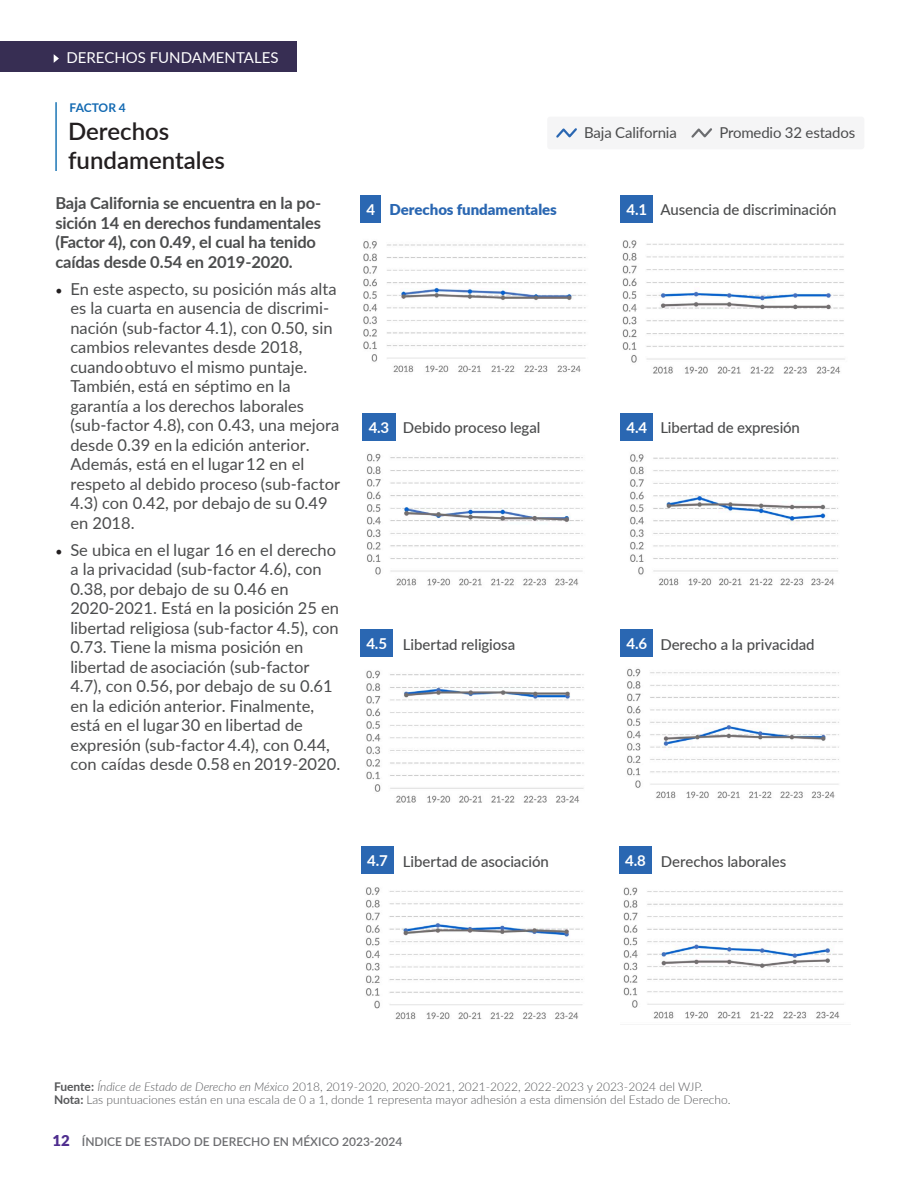
<style>
.page{position:relative;width:918px;height:1188px;background:#fff}
.page>*{position:absolute;margin:0;border:0;box-sizing:border-box;transform-origin:0 0}
.t1{font:600 24px/28.8px "Lato";color:#231f20}
.t2{font:16.5px/19.5px "Lato";color:#4b4c4d}
.t3{font:700 16.5px/19.5px "Lato";letter-spacing:-.01em;color:#4b4c4d}
.t4{font:500 15px "Lato";letter-spacing:-.005em;color:#4b4c4d}
.t5{font:15px "Lato";letter-spacing:-.01em;color:#4b4c4d}
.t6{font:900 15px "Lato";color:#2a67b2}
.t7{font:15px "Lato";color:#fff}
.t8{font:700 15px "Lato";color:#fff}
.t9{font:300 12px/13.5px "Lato";color:#57585a}
.t10{font:600 12px "Lato";color:#6c6d70}
.t11{font:700 12px "Lato";letter-spacing:-.02em;color:#1269b2}
.s1{font-family:"Minion Pro";font-size:18px;color:#231f20}
.s2{font-style:inherit}
.s3{font-weight:700;color:#fff}
.s4{font-weight:700}
.s5{font-style:italic}
.s6{font-weight:900;font-size:15px;color:#4f2e8f}
</style>
<div class="page">
<div style="left:0;top:41px;width:297px;height:31px;background:#372e53"></div>
<svg style="left:54px;top:54px;width:5px;height:9px"></svg>
<div style="left:547px;top:117px;width:317px;height:32px;background:#f5f5f6;border-radius:3px"></div>
<svg style="left:556px;top:128px;width:21px;height:10px"></svg>
<svg style="left:691px;top:128px;width:21px;height:10px"></svg>
<hr style="left:55px;top:102px;width:2px;height:69px;background:#076aaf">
<div style="left:361px;top:846px;width:33px;height:27px;background:#2a67b2"></div>
<div style="left:619px;top:846px;width:33px;height:27px;background:#2a67b2"></div>
<div style="left:360px;top:629px;width:33px;height:27px;background:#2a67b2"></div>
<div style="left:363px;top:413px;width:33px;height:27px;background:#2a67b2"></div>
<div style="left:360px;top:195px;width:21px;height:27px;background:#2a67b2"></div>
<div style="left:621px;top:195px;width:32px;height:27px;background:#2a67b2"></div>
<div style="left:621px;top:413px;width:32px;height:27px;background:#2a67b2"></div>
<div style="left:621px;top:629px;width:32px;height:27px;background:#2a67b2"></div>
<img style="left:366px;top:887px;width:217px;height:133px">
<img style="left:623px;top:887px;width:221px;height:132px">
<img style="left:366px;top:670px;width:218px;height:133px">
<img style="left:627px;top:668px;width:212px;height:131px">
<img style="left:367px;top:453px;width:216px;height:133px">
<img style="left:630px;top:454px;width:208px;height:132px">
<img style="left:363px;top:241px;width:223px;height:132px">
<img style="left:622px;top:240px;width:223px;height:134px">
<p class="t7" style="left:66px;top:47px;width:214px">DERECHOS FUNDAMENTALES</p>
<p class="t11" style="left:70px;top:98px;width:58px">FACTOR 4</p>
<h1 class="t1" style="left:68px;top:116px;width:158px">Derechos fundamentales</h1>
<p class="t3" style="left:55px;top:193px;width:267px">Baja California se encuentra en la po&shy;sición 14 en derechos fundamentales (Factor 4), con 0.49, el cual ha tenido caídas desde 0.54 en 2019-2020.</p>
<p class="t2" style="left:70px;top:278px;width:271px;text-indent:-15px"><span class="s1">•</span> En este aspecto, su posición más alta es la cuarta en ausencia de discrimi&shy;nación (sub-factor 4.1), con 0.50, sin cambios relevantes desde 2018<span class="s2">, cuando</span>obtuvo <span class="s2">el</span> mismo puntaje.<br>También, está en séptimo en la garantía a los derechos laborales (sub-factor 4.8), con 0.43, una mejora desde 0.39 en la edición anterior.<br>Además, está en <span class="s2">el lugar</span>12 en el respeto al debido proceso (sub-factor<br>4.3) con 0.42, por debajo de su 0.49 en 2018.</p>
<p class="t2" style="left:70px;top:539px;width:271px;text-indent:-15px"><span class="s1">•</span> Se ubica en <span class="s2">el lugar</span> 16 en el derecho a la privacidad (sub-factor 4.6), con 0.38, por debajo de su 0.46 en 2020-2021. Está en <span class="s2">la posición</span> 25 en libertad religiosa (sub-factor 4.5), con 0.73. Tiene la misma posición en libertad de asociación (sub-factor 4.7), con 0.56, por debajo de su 0.61 en la edición anterior. Finalmente, está en <span class="s2">el lugar</span> 30 en libertad de expresión (sub-factor 4.4), con 0.44, con caídas desde 0.58 en 2019<span class="s2">-</span>2020.</p>
<p class="t5" style="left:584px;top:122px;width:94px">Baja California</p>
<p class="t5" style="left:719px;top:122px;width:137px">Promedio 32 estados</p>
<p class="t6" style="left:366px;top:198px;width:192px"><span class="s3">4</span> Derechos fundamentales</p>
<p class="t4" style="left:627px;top:199px;width:212px"><span class="s3">4.1</span> Ausencia de discriminación</p>
<p class="t4" style="left:369px;top:416px;width:173px"><span class="s3">4.3</span> Debido proceso legal</p>
<p class="t4" style="left:366px;top:633px;width:150px"><span class="s3">4.5</span> Libertad religiosa</p>
<p class="t8" style="left:627px;top:416px;width:22px">4.4</p>
<p class="t4" style="left:660px;top:416px;width:141px">Libertad de expresión</p>
<p class="t8" style="left:627px;top:632px;width:22px">4.6</p>
<p class="t4" style="left:660px;top:633px;width:156px">Derecho a la privacidad</p>
<p class="t4" style="left:367px;top:850px;width:183px"><span class="s3">4.7</span> Libertad de asociación</p>
<p class="t4" style="left:625px;top:850px;width:162px"><span class="s3">4.8</span> Derechos laborales</p>
<p class="t9" style="left:54px;top:1079px;width:678px"><span class="s4">Fuente:</span> <span class="s5">Índice de Estado de Derecho en México</span> 2018, 2019-2020, 2020-2021, 2021-2022, 2022-2023 y 2023-2024 del WJP.<br><span class="s4">Nota:</span> Las puntuaciones están en una escala de 0 a 1, donde 1 representa mayor adhesión a esta dimensión del Estado de Derecho.</p>
<p class="t10" style="left:52px;top:1133px;width:351px"><span class="s6">12</span> ÍNDICE DE ESTADO DE DERECHO EN MÉXICO 2023-2024</p>
</div>
